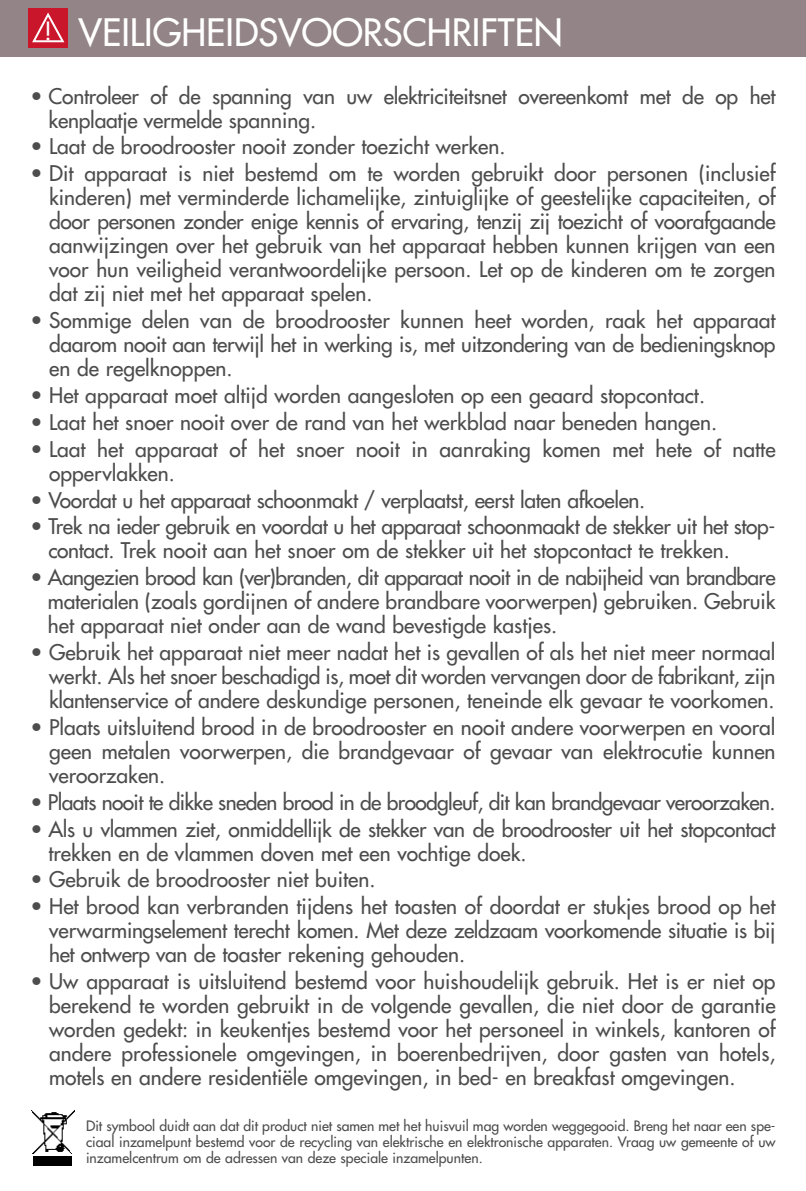
<style>
.page{position:relative;width:806px;height:1191px;background:#fff}
.page>*{position:absolute;margin:0;border:0;box-sizing:border-box;transform-origin:0 0}
.t1{font:36.8px "Futura";color:#fff}
.t2{font:21px/24px "Futura";color:#4d4d4d;text-align:justify}
.t3{font:21px "Futura";letter-spacing:-.03em;color:#4d4d4d}
.t4{font:14px/16px "Futura";color:#4d4d4d;text-align:justify}
</style>
<div class="page">
<div style="left:0;top:0;width:805px;height:57px;background:#928487"></div>
<div style="left:28px;top:8px;width:40px;height:40px;background:#ca162b"></div>
<svg style="left:32px;top:13px;width:32px;height:29px"></svg>
<img style="left:31px;top:1110px;width:44px;height:43px">
<div style="left:33px;top:1155px;width:38px;height:10px;background:#000"></div>
<h1 class="t1" style="left:44px;top:14px;width:519px"><sup>!</sup> VEILIGHEIDSVOORSCHRIFTEN</h1>
<p class="t2" style="left:49px;top:85px;width:728px;text-indent:-18px">• Controleer of de spanning van uw elektriciteitsnet overeenkomt met de op het kenplaatje vermelde spanning.</p>
<p class="t2" style="left:30px;top:136px;width:476px">• Laat de broodrooster nooit zonder toezicht werken.</p>
<p class="t2" style="left:49px;top:163px;width:727px;text-indent:-19px">• Dit apparaat is niet bestemd om te worden gebruikt door personen (inclusief kinderen) met verminderde lichamelijke, zintuiglijke of geestelijke capaciteiten, of door personen zonder enige kennis of ervaring, tenzij zij toezicht of voorafgaande aanwijzingen over het gebruik van het apparaat hebben kunnen krijgen van een voor hun veiligheid verantwoordelijke persoon. Let op de kinderen om te zorgen dat zij niet met het apparaat spelen.</p>
<p class="t2" style="left:49px;top:310px;width:727px;text-indent:-19px">• Sommige delen van de broodrooster kunnen heet worden, raak het apparaat daarom nooit aan terwijl het in werking is, met uitzondering van de bedieningsknop en de regelknoppen.</p>
<p class="t2" style="left:30px;top:385px;width:675px">• Het apparaat moet altijd worden aangesloten op een geaard stopcontact.</p>
<p class="t2" style="left:30px;top:411px;width:688px">• Laat het snoer nooit over de rand van het werkblad naar beneden hangen.</p>
<p class="t2" style="left:49px;top:438px;width:727px;text-indent:-19px">• Laat het apparaat of het snoer nooit in aanraking komen met hete of natte oppervlakken.</p>
<p class="t2" style="left:30px;top:489px;width:616px">• Voordat u het apparaat schoonmakt / verplaatst, eerst laten afkoelen.</p>
<p class="t2" style="left:48px;top:516px;width:728px;text-indent:-18px">• Trek na ieder gebruik en voordat u het apparaat schoonmaakt de stekker uit het stop&shy;contact. Trek nooit aan het snoer om de stekker uit het stopcontact te trekken.</p>
<p class="t2" style="left:48px;top:567px;width:728px;text-indent:-17px">• Aangezien brood kan (ver)branden, dit apparaat nooit in de nabijheid van brandbare materialen (zoals gordijnen of andere brandbare voorwerpen) gebruiken. Gebruik het apparaat niet onder aan de wand bevestigde kastjes.</p>
<p class="t2" style="left:49px;top:642px;width:727px;text-indent:-19px">• Gebruik het apparaat niet meer nadat het is gevallen of als het niet meer normaal werkt. Als het snoer beschadigd is, moet dit worden vervangen door de fabrikant, zijn klantenservice of andere deskundige personen, teneinde elk gevaar te voorkomen.</p>
<p class="t2" style="left:49px;top:716px;width:727px;text-indent:-19px">• Plaats uitsluitend brood in de broodrooster en nooit andere voorwerpen en vooral geen metalen voorwerpen, die brandgevaar of gevaar van elektrocutie kunnen veroorzaken.</p>
<p class="t3" style="left:30px;top:791px;width:746px">• Plaats nooit te dikke sneden brood in de broodgleuf, dit kan brandgevaar veroorzaken.</p>
<p class="t2" style="left:48px;top:818px;width:728px;text-indent:-18px">• Als u vlammen ziet, onmiddellijk de stekker van de broodrooster uit het stopcontact trekken en de vlammen doven met een vochtige doek.</p>
<p class="t2" style="left:30px;top:869px;width:346px">• Gebruik de broodrooster niet buiten.</p>
<p class="t2" style="left:49px;top:896px;width:727px;text-indent:-19px">• Het brood kan verbranden tijdens het toasten of doordat er stukjes brood op het verwarmingselement terecht komen. Met deze zeldzaam voorkomende situatie is bij het ontwerp van de toaster rekening gehouden.</p>
<p class="t2" style="left:49px;top:971px;width:727px;text-indent:-19px">• Uw apparaat is uitsluitend bestemd voor huishoudelijk gebruik. Het is er niet op berekend te worden gebruikt in de volgende gevallen, die niet door de garantie worden gedekt: in keukentjes bestemd voor het personeel in winkels, kantoren of andere professionele omgevingen, in boerenbedrijven, door gasten van hotels, motels en andere residentiële omgevingen, in bed- en breakfast omgevingen.</p>
<p class="t4" style="left:86px;top:1119px;width:690px">Dit symbool duidt aan dat dit product niet samen met het huisvuil mag worden weggegooid. Breng het naar een spe&shy;ciaal inzamelpunt bestemd voor de recycling van elektrische en elektronische apparaten. Vraag uw gemeente of uw inzamelcentrum om de adressen van deze speciale inzamelpunten.</p>
</div>
